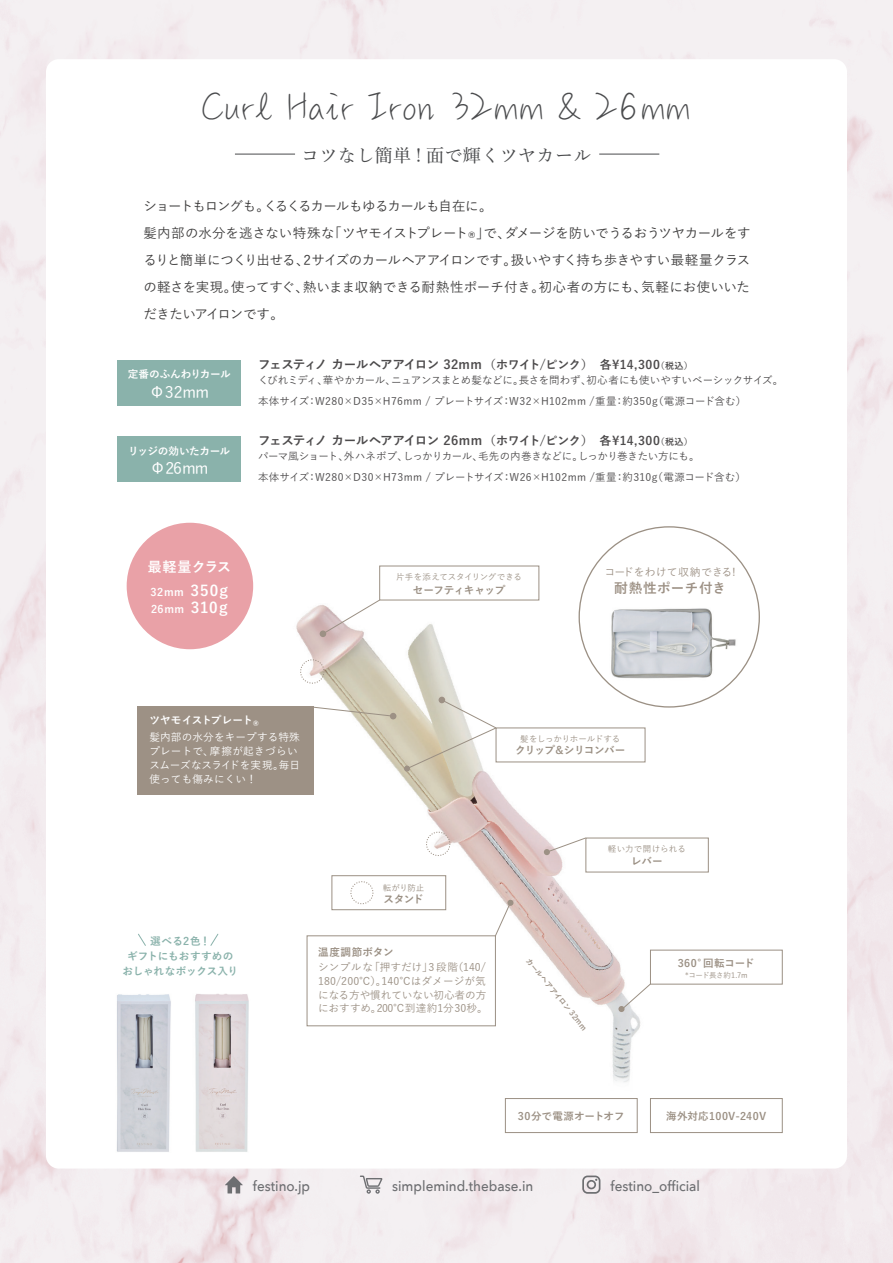
<style>
.page{position:relative;width:893px;height:1263px;background:#fff}
.page>*{position:absolute;margin:0;border:0;box-sizing:border-box;transform-origin:0 0}
.t1{font:40.8px "M Ling Wai Medium TC";letter-spacing:.045em;color:#4a4b4d}
.t2{font:500 18px "Yu Min";letter-spacing:.02em;color:#4a4b4d}
.t3{font:500 15.9px "Yu Go";letter-spacing:-.02em;color:#fff}
.t4{font:500 14.25px "Avenir Next";color:#6d6e71;scale:.94 1}
.t5{font:700 14.1px "Yu Go";letter-spacing:.01em;color:#fff}
.t6{font:700 13.65px "Yu Go";letter-spacing:.03em;color:#9d9185}
.t7{font:500 13.5px/27px "Yu Go";letter-spacing:-.03em;color:#3c3b3b}
.t8{font:700 12.6px "Yu Go";letter-spacing:-.06em;color:#4d4b4c}
.t9{font:500 10.8px "Yu Go";letter-spacing:.005em;color:#9d9185}
.t10{font:500 10.65px/13.8px "Yu Go";letter-spacing:-.01em;color:#9b9084}
.t11{font:500 10.65px/13.8px "Yu Go";letter-spacing:.01em;color:#fff}
.t12{font:700 10.65px "Yu Go";letter-spacing:-.04em;color:#9b9084}
.t13{font:700 10.65px/14.9px "Yu Go";letter-spacing:.015em;color:#8ab2ab;text-align:center}
.t14{font:700 10.65px/17px "Yu Go";letter-spacing:.05em;color:#fff}
.t15{font:700 10.65px "Yu Go";letter-spacing:.005em;color:#fff}
.t16{font:700 10.65px "Yu Go";letter-spacing:-.04em;color:#fff}
.t17{font:700 10.65px "Yu Go";letter-spacing:-.015em;color:#fff}
.t18{font:700 10.65px "Yu Go";letter-spacing:.035em;color:#9b9084}
.t19{font:500 10.5px/21px "Yu Go";letter-spacing:-.01em;color:#4d4b4c}
.t20{font:700 10.5px "Yu Go";letter-spacing:.025em;color:#9b9084}
.t21{font:700 10.5px "Yu Go";letter-spacing:.005em;color:#9b9084}
.t22{font:500 8.55px "Yu Go";letter-spacing:-.015em;color:#9b9084}
.t23{font:500 8.55px "Yu Go";letter-spacing:.03em;color:#9b9084}
.t24{font:700 7.5px "Yu Go";color:#9d9185}
.t25{font:500 7.5px "Yu Go";letter-spacing:-.045em;color:#9b9084}
.s1{font-size:12px}
.s2{font-size:9px}
.s3{font-size:14.85px}
</style>
<div class="page">
<img style="left:263px;top:526px;width:440px;height:607px">
<svg style="left:322px;top:599px;width:59px;height:36px"></svg>
<div style="left:650px;top:950px;width:133px;height:34px;border:1px solid #9b9084"></div>
<div style="left:307px;top:935px;width:189px;height:91px;border:1px solid #9b9084"></div>
<img style="left:512px;top:1024px;width:213px;height:189px">
<div style="left:585px;top:838px;width:124px;height:34px;border:1px solid #9b9084"></div>
<div style="left:137px;top:707px;width:176px;height:88px;background:#9d9185"></div>
<div style="left:332px;top:875px;width:114px;height:35px;border:1px solid #9b9084"></div>
<div style="left:496px;top:727px;width:149px;height:35px;border:1px solid #9b9084"></div>
<div style="left:505px;top:1098px;width:133px;height:35px;background:#fff;border:1px solid #9b9084"></div>
<div style="left:650px;top:1098px;width:133px;height:35px;border:1px solid #9b9084"></div>
<div style="left:118px;top:436px;width:123px;height:46px;background:#8ab2ab"></div>
<div style="left:118px;top:360px;width:123px;height:46px;background:#8ab2ab"></div>
<hr style="left:235px;top:154px;width:60px;height:1px;background:#4a4b4d">
<hr style="left:599px;top:154px;width:60px;height:1px;background:#4a4b4d">
<img style="left:602px;top:602px;width:137px;height:80px">
<div style="left:127px;top:523px;width:126px;height:126px;background:#e9a1a7;border-radius:50%"></div>
<div style="left:320px;top:630px;width:6px;height:7px;background:#9d9185;border-radius:50%"></div>
<svg style="left:313px;top:706px;width:83px;height:13px"></svg>
<div style="left:404px;top:765px;width:6px;height:7px;background:#9d9185;border-radius:50%"></div>
<svg style="left:406px;top:697px;width:91px;height:72px"></svg>
<div style="left:426px;top:832px;width:24px;height:24px;border:1px dashed #9d9185;border-radius:50%"></div>
<div style="left:300px;top:659px;width:24px;height:25px;border:1px dashed #9d9185;border-radius:50%"></div>
<div style="left:350px;top:881px;width:23px;height:23px;border:1px dashed #9d9185;border-radius:50%"></div>
<svg style="left:494px;top:900px;width:19px;height:37px"></svg>
<svg style="left:544px;top:837px;width:43px;height:18px"></svg>
<svg style="left:618px;top:983px;width:33px;height:29px"></svg>
<img style="left:117px;top:994px;width:54px;height:158px">
<img style="left:195px;top:994px;width:54px;height:158px">
<svg style="left:138px;top:933px;width:8px;height:13px"></svg>
<svg style="left:210px;top:933px;width:9px;height:13px"></svg>
<svg style="left:225px;top:1176px;width:18px;height:17px"></svg>
<svg style="left:582px;top:1175px;width:18px;height:19px"></svg>
<svg style="left:360px;top:1175px;width:22px;height:19px"></svg>
<h1 class="t1" style="left:201px;top:77px;width:490px">Curl Hair Iron 32mm &amp; 26mm</h1>
<h2 class="t2" style="left:301px;top:138px;width:292px">コツなし簡単 ! 面で輝くツヤカール</h2>
<p class="t7" style="left:143px;top:191px;width:609px">ショートもロングも。くるくるカールもゆるカールも自在に。<br>髪内部の水分を逃さない特殊な「ツヤモイストプレート®」で、ダメージを防いでうるおうツヤカールをするりと簡単につくり出せる、2サイズのカールヘアアイロンです。扱いやすく持ち歩きやすい最軽量クラスの軽さを実現。使ってすぐ、熱いまま収納できる耐熱性ポーチ付き。初心者の方にも、気軽にお使いいただきたいアイロンです。</p>
<p class="t17" style="left:128px;top:368px;width:104px">定番のふんわりカール</p>
<h3 class="t3" style="left:149px;top:377px;width:61px">Φ32mm</h3>
<p class="t16" style="left:128px;top:445px;width:103px">リッジの効いたカール</p>
<h3 class="t3" style="left:150px;top:454px;width:60px">Φ26mm</h3>
<p class="t8" style="left:258px;top:357px;width:436px">フェスティノ カールヘアアイロン 32mm <span class="s1">（ホワイト/ピンク）　各¥14,300</span><span class="s2">（税込）</span></p>
<p class="t19" style="left:258px;top:368px;width:527px">くびれミディ、華やかカール、ニュアンスまとめ髪などに。長さを問わず、初心者にも使いやすいベーシックサイズ。本体サイズ：W280×D35×H76mm / プレートサイズ：W32×H102mm /重量：約350g（電源コード含む）</p>
<p class="t8" style="left:258px;top:433px;width:441px">フェスティノ カールヘアアイロン 26mm <span class="s1">（ホワイト/ピンク）　各¥14,300</span><span class="s2">（税込）　</span></p>
<p class="t19" style="left:258px;top:444px;width:489px">パーマ風ショート、外ハネボブ、しっかりカール、毛先の内巻きなどに。しっかり巻きたい方にも。<br>本体サイズ：W280×D30×H73mm / プレートサイズ：W26×H102mm /重量：約310g（電源コード含む）</p>
<h3 class="t5" style="left:148px;top:559px;width:85px">最軽量クラス</h3>
<p class="t14" style="left:151px;top:584px;width:79px">32mm <span class="s3">350g<br></span>26mm <span class="s3">310g</span></p>
<p class="t22" style="left:396px;top:569px;width:128px">片手を添えてスタイリングできる</p>
<p class="t12" style="left:413px;top:584px;width:94px">セーフティキャップ</p>
<p class="t9" style="left:604px;top:562px;width:133px">コードをわけて収納できる!</p>
<h3 class="t6" style="left:614px;top:581px;width:113px">耐熱性ポーチ付き</h3>
<p class="t15" style="left:149px;top:714px;width:111px">ツヤモイストプレート®</p>
<p class="t11" style="left:149px;top:729px;width:152px">髪内部の水分をキープする特殊プレートで、摩擦が起きづらいスムーズなスライドを実現。毎日使っても傷みにくい！</p>
<p class="t13" style="left:123px;top:934px;width:117px">選べる2色！<br>ギフトにもおすすめのおしゃれなボックス入り</p>
<p class="t22" style="left:383px;top:879px;width:43px">転がり防止</p>
<p class="t12" style="left:383px;top:893px;width:42px">スタンド</p>
<p class="t18" style="left:318px;top:946px;width:77px">温度調節ボタン</p>
<p class="t10" style="left:318px;top:959px;width:171px">シンプルな「押すだけ」3 段階（140/<br>180/200℃）。140℃はダメージが気になる方や慣れていない初心者の方におすすめ。200℃到達約1分30秒。</p>
<p class="t22" style="left:520px;top:731px;width:102px">髪をしっかりホールドする</p>
<p class="t12" style="left:515px;top:744px;width:112px">クリップ&amp;シリコンバー</p>
<p class="t23" style="left:608px;top:841px;width:80px">軽い力で開けられる</p>
<p class="t12" style="left:631px;top:855px;width:33px">レバー</p>
<p class="t24" style="left:530px;top:956px;width:92px;rotate:50deg">カールヘアアイロン 32mm</p>
<p class="t20" style="left:678px;top:957px;width:79px">360°回転コード</p>
<p class="t25" style="left:685px;top:968px;width:64px">*コード長さ約1.7m</p>
<p class="t21" style="left:518px;top:1110px;width:108px">30分で電源オートオフ</p>
<p class="t20" style="left:666px;top:1110px;width:102px">海外対応100V-240V</p>
<h3 class="t4" style="left:253px;top:1173px;width:63px">festino.jp</h3>
<h3 class="t4" style="left:392px;top:1173px;width:152px">simplemind.thebase.in</h3>
<h3 class="t4" style="left:610px;top:1173px;width:97px">festino_official</h3>
</div>
